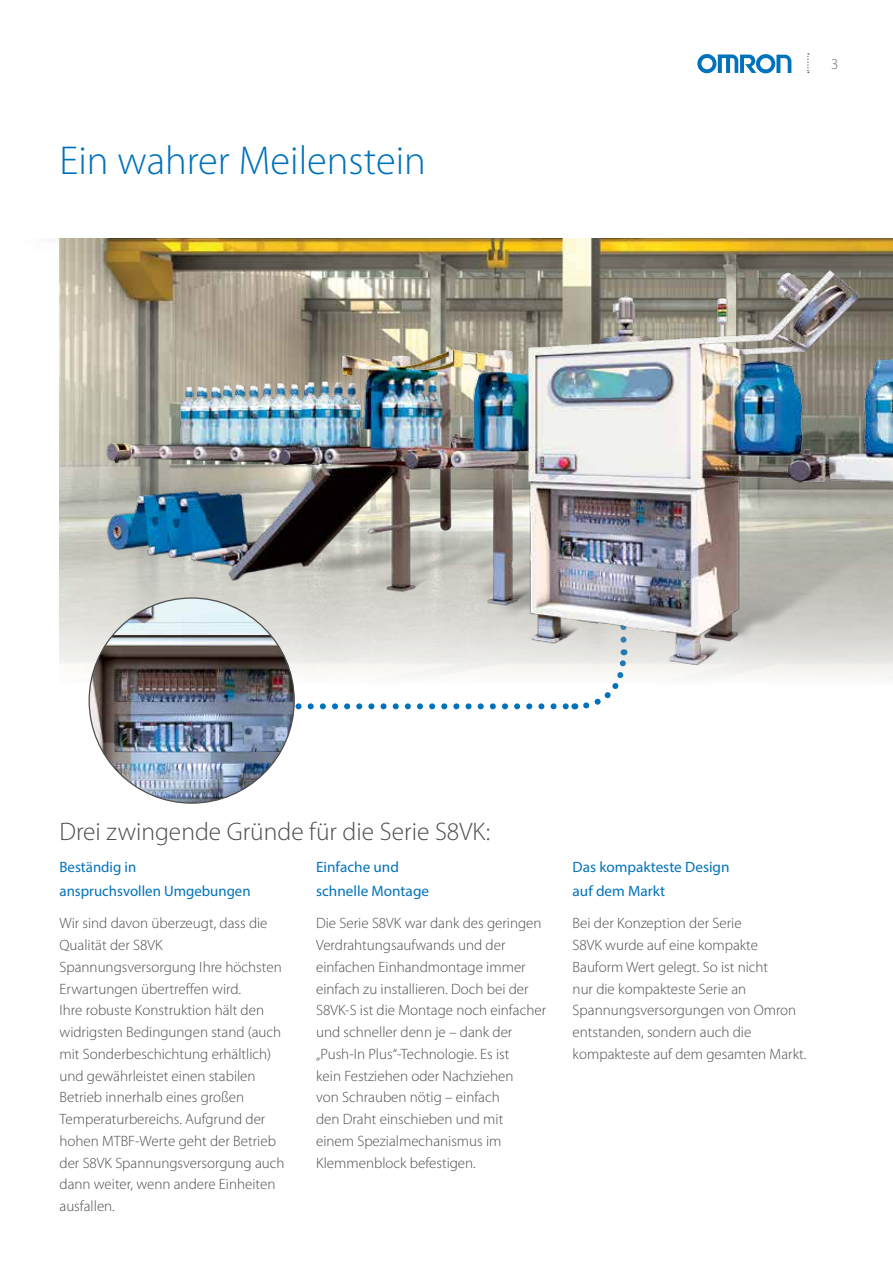
<style>
.page{position:relative;width:893px;height:1263px;background:#fff}
.page>*{position:absolute;margin:0;border:0;box-sizing:border-box;transform-origin:0 0}
.t1{font:300 40.5px "Myriad Pro";color:#0072bc}
.t2{font:300 25.5px "Myriad Pro";color:#4d4d4f}
.t3{font:300 15px/21.8px "Myriad Pro";color:#4d4d4f}
.t4{font:15px/23.9px "Myriad Pro";color:#0072bc}
.t5{font:300 15px "Myriad Pro";color:#6d6e71}
</style>
<div class="page">
<svg style="left:697px;top:54px;width:94px;height:19px"></svg>
<svg style="left:807px;top:53px;width:2px;height:20px"></svg>
<img style="left:60px;top:238px;width:20px;height:426px">
<img style="left:80px;top:238px;width:813px;height:566px">
<img style="left:89px;top:598px;width:205px;height:205px;border-radius:103px">
<h1 class="t1" style="left:60px;top:139px;width:368px">Ein wahrer Meilenstein</h1>
<p class="t5" style="left:831px;top:56px;width:9px">3</p>
<h2 class="t2" style="left:60px;top:817px;width:432px">Drei zwingende Gründe für die Serie S8VK:</h2>
<p class="t4" style="left:60px;top:855px;width:193px">Beständig in<br>anspruchsvollen Umgebungen</p>
<p class="t4" style="left:316px;top:855px;width:115px">Einfache und schnelle Montage</p>
<p class="t4" style="left:573px;top:855px;width:158px">Das kompakteste Design auf dem Markt</p>
<p class="t3" style="left:60px;top:913px;width:227px">Wir sind davon überzeugt, dass die<br>Qualität der S8VK<br>Spannungsversorgung Ihre höchsten<br>Erwartungen übertreffen wird.<br>Ihre robuste Konstruktion hält den widrigsten Bedingungen stand (auch mit Sonderbeschichtung erhältlich) und gewährleistet einen stabilen<br>Betrieb innerhalb eines großen<br>Temperaturbereichs. Aufgrund der hohen MTBF-Werte geht der Betrieb der S8VK Spannungsversorgung auch dann weiter, wenn andere Einheiten ausfallen.</p>
<p class="t3" style="left:316px;top:913px;width:232px">Die Serie S8VK war dank des geringen<br>Verdrahtungsaufwands und der einfachen Einhandmontage immer einfach zu installieren. Doch bei der<br>S8VK-S ist die Montage noch einfacher und schneller denn je – dank der „Push-In Plus“-Technologie. Es ist<br>kein Festziehen oder Nachziehen<br>von Schrauben nötig – einfach<br>den Draht einschieben und mit<br>einem Spezialmechanismus im<br>Klemmenblock befestigen.</p>
<p class="t3" style="left:573px;top:913px;width:235px">Bei der Konzeption der Serie<br>S8VK wurde auf eine kompakte<br>Bauform Wert gelegt. So ist nicht<br>nur die kompakteste Serie an<br>Spannungsversorgungen von Omron entstanden, sondern auch die kompakteste auf dem gesamten Markt.</p>
</div>
